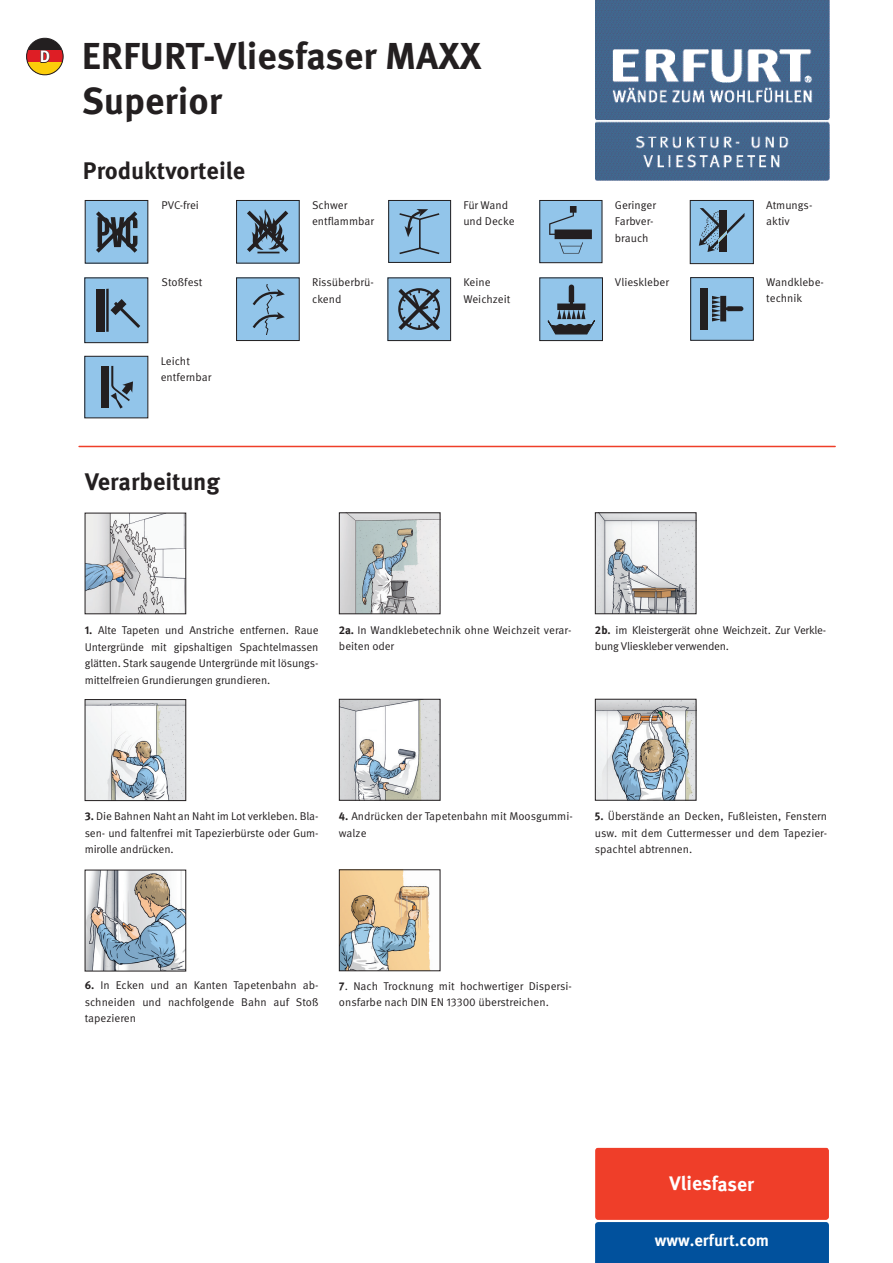
<style>
.page{position:relative;width:893px;height:1263px;background:#fff}
.page>*{position:absolute;margin:0;border:0;box-sizing:border-box;transform-origin:0 0}
.t1{font:700 37.5px/45px "Meta Pro";color:#231f20}
.t2{font:700 24px "Meta Pro";color:#231f20}
.t3{font:700 19.5px "Meta Pro";color:#fff}
.t4{font:700 16.5px "Meta Pro";color:#fff}
.t5{font:11.25px/16.5px "Meta Pro";letter-spacing:-.005em;color:#231f20}
.s1{font-weight:700}
</style>
<div class="page">
<hr style="left:79px;top:446px;width:756px;height:1px;background:#ef3e29">
<svg style="left:595px;top:1148px;width:234px;height:115px;background:#9a4957"></svg>
<div style="left:27px;top:38px;width:36px;height:37px;background:#231f20;border-radius:18px"></div>
<div style="left:27px;top:50px;width:36px;height:25px;background:#de1e25"></div>
<svg style="left:27px;top:63px;width:36px;height:12px"></svg>
<div style="left:27px;top:38px;width:36px;height:37px;border:1px solid #231f20;border-radius:50%"></div>
<svg style="left:41px;top:51px;width:9px;height:12px"></svg>
<div style="left:691px;top:278px;width:62px;height:62px;background:#92c5ea"></div>
<svg style="left:712px;top:296px;width:31px;height:25px"></svg>
<div style="left:700px;top:288px;width:8px;height:41px;background:#231f20"></div>
<div style="left:690px;top:277px;width:63px;height:63px;border:1px solid #231f20"></div>
<svg style="left:87px;top:358px;width:59px;height:58px;background:#80aac9"></svg>
<img style="left:595px;top:0;width:234px;height:181px">
<div style="left:85px;top:200px;width:63px;height:63px;background:#92c5ea"></div>
<svg style="left:96px;top:211px;width:41px;height:42px"></svg>
<div style="left:237px;top:200px;width:62px;height:63px;background:#92c5ea"></div>
<svg style="left:247px;top:209px;width:41px;height:44px"></svg>
<div style="left:236px;top:200px;width:63px;height:63px;border:1px solid #231f20"></div>
<svg style="left:390px;top:202px;width:59px;height:59px;background:#88b7d9"></svg>
<div style="left:388px;top:200px;width:63px;height:63px;border:1px solid #231f20"></div>
<svg style="left:542px;top:202px;width:58px;height:59px;background:#81accc"></svg>
<div style="left:540px;top:200px;width:62px;height:63px;border:1px solid #231f20"></div>
<div style="left:690px;top:200px;width:63px;height:63px;background:#92c5ea"></div>
<svg style="left:699px;top:208px;width:45px;height:44px"></svg>
<div style="left:690px;top:200px;width:63px;height:64px;border:1px solid #231f20"></div>
<svg style="left:87px;top:280px;width:59px;height:61px;background:#7ca5c3"></svg>
<svg style="left:238px;top:280px;width:59px;height:59px;background:#8ab9dc"></svg>
<div style="left:236px;top:278px;width:63px;height:63px;border:1px solid #231f20"></div>
<div style="left:388px;top:278px;width:63px;height:63px;background:#92c5ea"></div>
<div style="left:398px;top:288px;width:42px;height:42px;border:2px solid #231f20;border-radius:50%"></div>
<svg style="left:398px;top:289px;width:42px;height:41px"></svg>
<div style="left:388px;top:278px;width:63px;height:63px;border:1px solid #231f20"></div>
<div style="left:540px;top:278px;width:62px;height:63px;background:#92c5ea"></div>
<svg style="left:547px;top:284px;width:48px;height:51px"></svg>
<div style="left:540px;top:278px;width:63px;height:63px;border:1px solid #231f20"></div>
<img style="left:87px;top:515px;width:97px;height:97px">
<img style="left:597px;top:514px;width:97px;height:98px">
<div style="left:595px;top:512px;width:101px;height:102px;border:1px solid #231f20"></div>
<img style="left:341px;top:514px;width:97px;height:98px">
<div style="left:339px;top:512px;width:101px;height:102px;border:1px solid #231f20"></div>
<img style="left:87px;top:701px;width:97px;height:98px">
<div style="left:85px;top:699px;width:101px;height:102px;border:1px solid #231f20"></div>
<img style="left:597px;top:701px;width:97px;height:98px">
<div style="left:595px;top:699px;width:101px;height:102px;border:1px solid #231f20"></div>
<img style="left:341px;top:701px;width:97px;height:98px">
<div style="left:339px;top:699px;width:101px;height:102px;border:1px solid #231f20"></div>
<img style="left:87px;top:872px;width:97px;height:97px">
<img style="left:341px;top:871px;width:89px;height:98px">
<div style="left:339px;top:869px;width:101px;height:102px;border:1px solid #231f20"></div>
<h3 class="t4" style="left:40px;top:44px;width:12px">D</h3>
<h1 class="t1" style="left:82px;top:32px;width:401px">ERFURT-Vliesfaser MAXX<br>Superior</h1>
<h2 class="t2" style="left:83px;top:152px;width:164px">Produktvorteile</h2>
<p class="t5" style="left:312px;top:196px;width:63px">Schwer entflammbar</p>
<p class="t5" style="left:162px;top:196px;width:39px">PVC-frei</p>
<p class="t5" style="left:463px;top:196px;width:53px">Für Wand und Decke</p>
<p class="t5" style="left:615px;top:196px;width:43px">Geringer<br>Farbver&shy;brauch</p>
<p class="t5" style="left:162px;top:273px;width:42px">Stoßfest</p>
<p class="t5" style="left:615px;top:273px;width:56px">Vlieskleber</p>
<p class="t5" style="left:312px;top:273px;width:63px">Rissüberbrü&shy;ckend</p>
<p class="t5" style="left:463px;top:273px;width:48px">Keine<br>Weichzeit</p>
<p class="t5" style="left:161px;top:352px;width:52px">Leicht entfernbar</p>
<h2 class="t2" style="left:85px;top:463px;width:137px">Verarbeitung</h2>
<p class="t5" style="left:766px;top:196px;width:48px">Atmungs&shy;aktiv</p>
<p class="t5" style="left:766px;top:273px;width:59px">Wandklebe&shy;technik</p>
<p class="t5" style="left:85px;top:621px;width:235px;text-align:justify"><span class="s1">1.</span> Alte Tapeten und Anstriche entfernen. Raue Untergründe mit gipshaltigen Spachtelmassen glätten. Stark saugende Untergründe mit lösungs&shy;mittelfreien Grundierungen grundieren.</p>
<p class="t5" style="left:595px;top:621px;width:233px"><span class="s1">2b.</span> im Kleistergerät ohne Weichzeit. Zur Verkle&shy;bung Vlieskleber verwenden.</p>
<p class="t5" style="left:339px;top:621px;width:234px"><span class="s1">2a.</span> In Wandklebetechnik ohne Weichzeit verar&shy;beiten oder</p>
<p class="t5" style="left:85px;top:807px;width:235px;text-align:justify"><span class="s1">3.</span> Die Bahnen Naht an Naht im Lot verkleben. Bla&shy;sen- und faltenfrei mit Tapezierbürste oder Gum&shy;mirolle andrücken.</p>
<p class="t5" style="left:595px;top:808px;width:234px;text-align:justify"><span class="s1">5.</span> Überstände an Decken, Fußleisten, Fenstern usw. mit dem Cuttermesser und dem Tapezier&shy;spachtel abtrennen.</p>
<p class="t5" style="left:339px;top:808px;width:235px"><span class="s1">4.</span> Andrücken der Tapetenbahn mit Moosgummi&shy;walze</p>
<p class="t5" style="left:85px;top:976px;width:235px;text-align:justify"><span class="s1">6.</span> In Ecken und an Kanten Tapetenbahn ab&shy;schneiden und nachfolgende Bahn auf Stoß tapezieren</p>
<p class="t5" style="left:339px;top:977px;width:234px"><span class="s1">7</span>. Nach Trocknung mit hochwertiger Dispersi&shy;onsfarbe nach DIN EN 13300 überstreichen.</p>
<h3 class="t3" style="left:670px;top:1168px;width:86px">Vliesfaser</h3>
<h3 class="t4" style="left:655px;top:1227px;width:116px">www.erfurt.com</h3>
</div>
